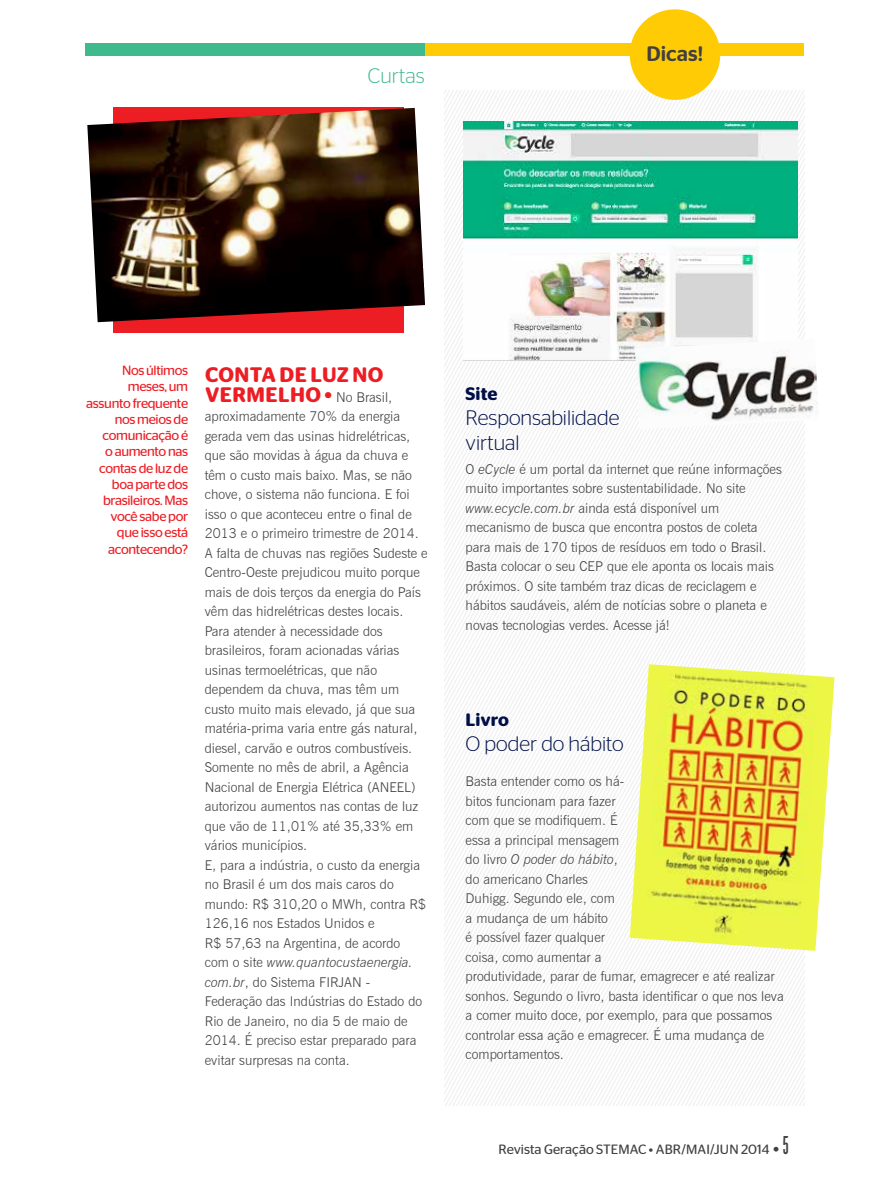
<style>
.page{position:relative;width:893px;height:1191px;background:#fff}
.page>*{position:absolute;margin:0;border:0;box-sizing:border-box;transform-origin:0 0}
.t1{font:300 21px/25.2px "Stag Sans Round";color:#000f47}
.t2{font:600 21px/19.5px "Stag Sans Round";letter-spacing:.02em;color:#ed1d24}
.t3{font:500 21px "Stag Sans Round";color:#414042}
.t4{font:300 21px "Stag Sans Round";color:#3fba8d}
.t5{font:600 18px "Stag Sans Round";color:#000f47}
.t6{font:300 13.5px/19.5px "News Gothic BT";color:#414042}
.t7{font:13.5px/16.2px "Stag Sans Round";letter-spacing:-.025em;color:#ed1d24;text-align:right}
.t8{font:13.5px "Stag Sans Round";color:#414042}
.s1{font-family:"News Gothic BT";font-weight:300;font-size:13.5px;color:#414042}
.s2{font-style:italic}
.s3{font-family:"Helvetica Neue LT Std";font-stretch:condensed}
.s4{font-family:"Knockout HTF46 Flyweight";font-size:27px}
</style>
<div class="page">
<svg style="left:444px;top:90px;width:360px;height:1016px"></svg>
<img style="left:464px;top:121px;width:333px;height:239px">
<div style="left:113px;top:107px;width:291px;height:225px;background:#ed1d24"></div>
<div style="left:85px;top:43px;width:341px;height:13px;background:#3fba8d"></div>
<div style="left:426px;top:43px;width:378px;height:13px;background:#ffcb05"></div>
<div style="left:630px;top:9px;width:90px;height:91px;background:#ffcb05;border-radius:50%"></div>
<img style="left:635px;top:339px;width:183px;height:90px">
<img style="left:630px;top:664px;width:204px;height:286px">
<img style="left:87px;top:108px;width:338px;height:214px">
<h1 class="t4" style="left:368px;top:64px;width:59px">Curtas</h1>
<h1 class="t3" style="left:647px;top:41px;width:58px">Dicas!</h1>
<p class="t7" style="left:86px;top:362px;width:103px">Nos últimos meses, um assunto frequente nos meios de comunicação é<br>o aumento nas contas de luz de boa parte dos brasileiros. Mas você sabe por que isso está acontecendo?</p>
<h1 class="t2" style="left:205px;top:365px;width:189px">CONTA DE LUZ NO<br>VERMELHO • <span class="s1">No Brasil,</span></h1>
<p class="t6" style="left:205px;top:406px;width:224px">aproximadamente 70% da energia gerada vem das usinas hidrelétricas, que são movidas à água da chuva e têm o custo mais baixo. Mas, se não chove, o sistema não funciona. E foi isso o que aconteceu entre o final de 2013 e o primeiro trimestre de 2014.<br>A falta de chuvas nas regiões Sudeste e Centro-Oeste prejudicou muito porque mais de dois terços da energia do País vêm das hidrelétricas destes locais.<br>Para atender à necessidade dos brasileiros, foram acionadas várias usinas termoelétricas, que não dependem da chuva, mas têm um custo muito mais elevado, já que sua matéria-prima varia entre gás natural, diesel, carvão e outros combustíveis.<br>Somente no mês de abril, a Agência Nacional de Energia Elétrica (ANEEL) autorizou aumentos nas contas de luz que vão de 11,01% até 35,33% em vários municípios.<br>E, para a indústria, o custo da energia no Brasil é um dos mais caros do mundo: R$ 310,20 o MWh, contra R$ 126,16 nos Estados Unidos e<br>R$ 57,63 na Argentina, de acordo com o site <span class="s2">www.quantocustaenergia. com.br</span>, do Sistema FIRJAN - Federação das Indústrias do Estado do Rio de Janeiro, no dia 5 de maio de 2014. É preciso estar preparado para evitar surpresas na conta.</p>
<h2 class="t5" style="left:466px;top:383px;width:33px">SITE</h2>
<h1 class="t1" style="left:466px;top:404px;width:155px">Responsabilidade virtual</h1>
<p class="t6" style="left:466px;top:459px;width:318px">O <span class="s2">eCycle</span> é um portal da internet que reúne informações muito importantes sobre sustentabilidade. No site <span class="s2">www.ecycle.com.br</span> ainda está disponível um mecanismo de busca que encontra postos de coleta para mais de 170 tipos de resíduos em todo o Brasil.<br>Basta colocar o seu CEP que ele aponta os locais mais próximos. O site também traz dicas de reciclagem e hábitos saudáveis, além de notícias sobre o planeta e novas tecnologias verdes. Acesse já!</p>
<h2 class="t5" style="left:466px;top:709px;width:45px">LIVRO</h2>
<h1 class="t1" style="left:466px;top:730px;width:160px">O poder do hábito</h1>
<p class="t6" style="left:466px;top:772px;width:320px">Basta entender como os há-<br>bitos funcionam para fazer<br>com que se modifiquem. É<br>essa a principal mensagem<br>do livro <span class="s2">O poder do hábito</span>,<br>do americano Charles<br>Duhigg. Segundo ele, com<br>a mudança de um hábito<br>é possível fazer qualquer<br>coisa, como aumentar a<br>produtividade, parar de fumar, emagrecer e até realizar sonhos. Segundo o livro, basta identificar o que nos leva a comer muito doce, por exemplo, para que possamos controlar essa ação e emagrecer. É uma mudança de comportamentos.</p>
<p class="t8" style="left:499px;top:1141px;width:291px">Revista Geração STEMAC • abr/mai/jun 2014 <span class="s3">•</span> <span class="s4">5</span></p>
</div>
